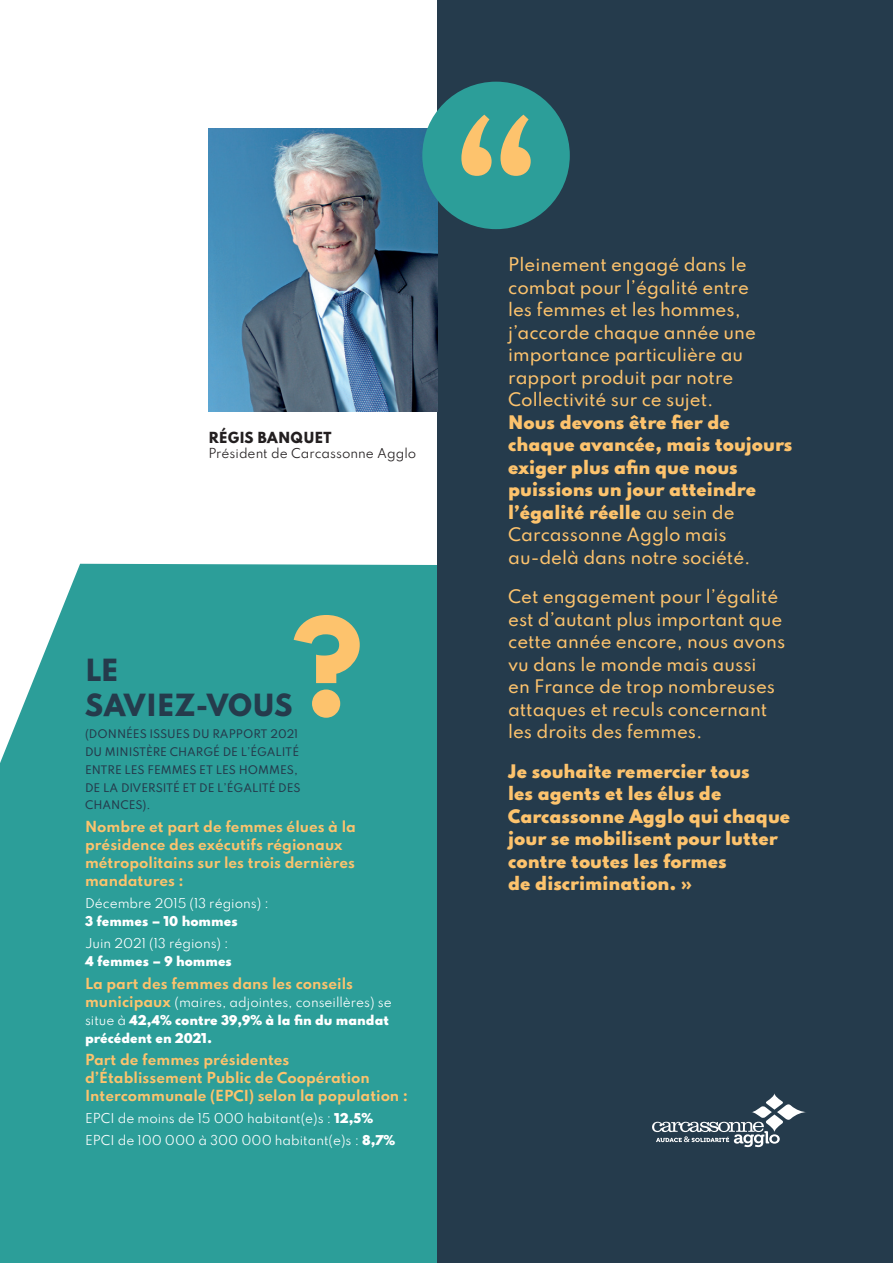
<style>
.page{position:relative;width:893px;height:1263px;background:#fff}
.page>*{position:absolute;margin:0;border:0;box-sizing:border-box;transform-origin:0 0}
.t1{font:800 120px "Spartan";color:#fdc36d}
.t2{font:800 27px/34.5px "Spartan";color:#253b4c}
.t3{font:500 16.5px/22.5px "Spartan";color:#fdc36d}
.t4{font:900 16.5px/22.5px "Spartan";color:#fdc36d}
.t5{font:700 13.5px/18px "Spartan";color:#fdc36d}
.t6{font:800 13.5px "Spartan";color:#231f20}
.t7{font:900 12px/18px "Spartan";color:#fff}
.t8{font:12px/22.2px "Spartan";color:#fff}
.t9{font:12px "Spartan";color:#231f20}
.t10{font:500 10.5px/18px "Spartan";color:#253b4c}
.s1{font-weight:700;font-size:13.5px;color:#fdc36d}
.s2{font-weight:400}
.s3{font-weight:900}
.s4{font-weight:500}
</style>
<div class="page">
<div style="left:0;top:564px;width:438px;height:699px;background:#2c9e99"></div>
<div style="left:438px;top:0;width:455px;height:1263px;background:#253b4c"></div>
<img style="left:208px;top:129px;width:230px;height:282px">
<div style="left:422px;top:82px;width:148px;height:147px;background:#2c9e99;border-radius:50%"></div>
<svg style="left:461px;top:115px;width:70px;height:61px"></svg>
<svg style="left:652px;top:1093px;width:154px;height:54px"></svg>
<p class="t6" style="left:208px;top:426px;width:125px">RÉGIS BANQUET</p>
<p class="t9" style="left:208px;top:444px;width:210px">Président de Carcassonne Agglo</p>
<h1 class="t1" style="left:293px;top:573px;width:72px">?</h1>
<p class="t10" style="left:85px;top:742px;width:217px">DU MINISTÈRE CHARGÉ DE L’ÉGALITÉ<br>ENTRE LES FEMMES ET LES HOMMES,<br>DE LA DIVERSITÉ ET DE L’ÉGALITÉ DES<br>CHANCES).</p>
<p class="t5" style="left:85px;top:817px;width:272px">Nombre et part de femmes élues à la présidence des exécutifs régionaux métropolitains sur les trois dernières mandatures :</p>
<p class="t8" style="left:85px;top:892px;width:185px">Décembre 2015 (13 régions) :</p>
<p class="t7" style="left:85px;top:911px;width:154px">3 femmes – 10 hommes</p>
<p class="t8" style="left:85px;top:932px;width:145px">Juin 2021 (13 régions) :</p>
<p class="t7" style="left:85px;top:952px;width:148px">4 femmes – 9 hommes</p>
<p class="t5" style="left:85px;top:973px;width:270px">La part des femmes dans les conseils</p>
<p class="t7" style="left:85px;top:992px;width:308px"><span class="s1">municipaux</span> <span class="s2">(maires, adjointes, conseillères) se situe à</span> 42,4% contre 39,9% à la fin du mandat précédent en 2021.</p>
<p class="t5" style="left:85px;top:1050px;width:325px">Part de femmes présidentes d’Établissement Public de Coopération<br>Intercommunale (EPCI) selon la population :</p>
<p class="t8" style="left:85px;top:1107px;width:312px">EPCI de moins de 15 000 habitant(e)s : <span class="s3">12,5%<br></span>EPCI de 100 000 à 300 000 habitant(e)s : <span class="s3">8,7%</span></p>
<h2 class="t2" style="left:85px;top:652px;width:209px">LE<br>SAVIEZ-VOUS</h2>
<p class="t10" style="left:85px;top:724px;width:215px">(DONNÉES ISSUES DU RAPPORT 2021</p>
<p class="t3" style="left:508px;top:253px;width:249px">Pleinement engagé dans le combat pour l’égalité entre les femmes et les hommes, j’accorde chaque année une importance particulière au rapport produit par notre<br>Collectivité sur ce sujet.</p>
<p class="t4" style="left:508px;top:410px;width:286px">Nous devons être fier de chaque avancée, mais toujours exiger plus afin que nous puissions un jour atteindre l’égalité réelle <span class="s4">au sein de<br>Carcassonne Agglo mais au-delà dans notre société.</span></p>
<p class="t3" style="left:508px;top:585px;width:279px">Cet engagement pour l’égalité est d’autant plus important que cette année encore, nous avons vu dans le monde mais aussi<br>en France de trop nombreuses attaques et reculs concernant les droits des femmes.</p>
<p class="t4" style="left:508px;top:759px;width:284px">Je souhaite remercier tous<br>les agents et les élus de<br>Carcassonne Agglo qui chaque jour se mobilisent pour lutter contre toutes les formes<br>de discrimination. »</p>
</div>
